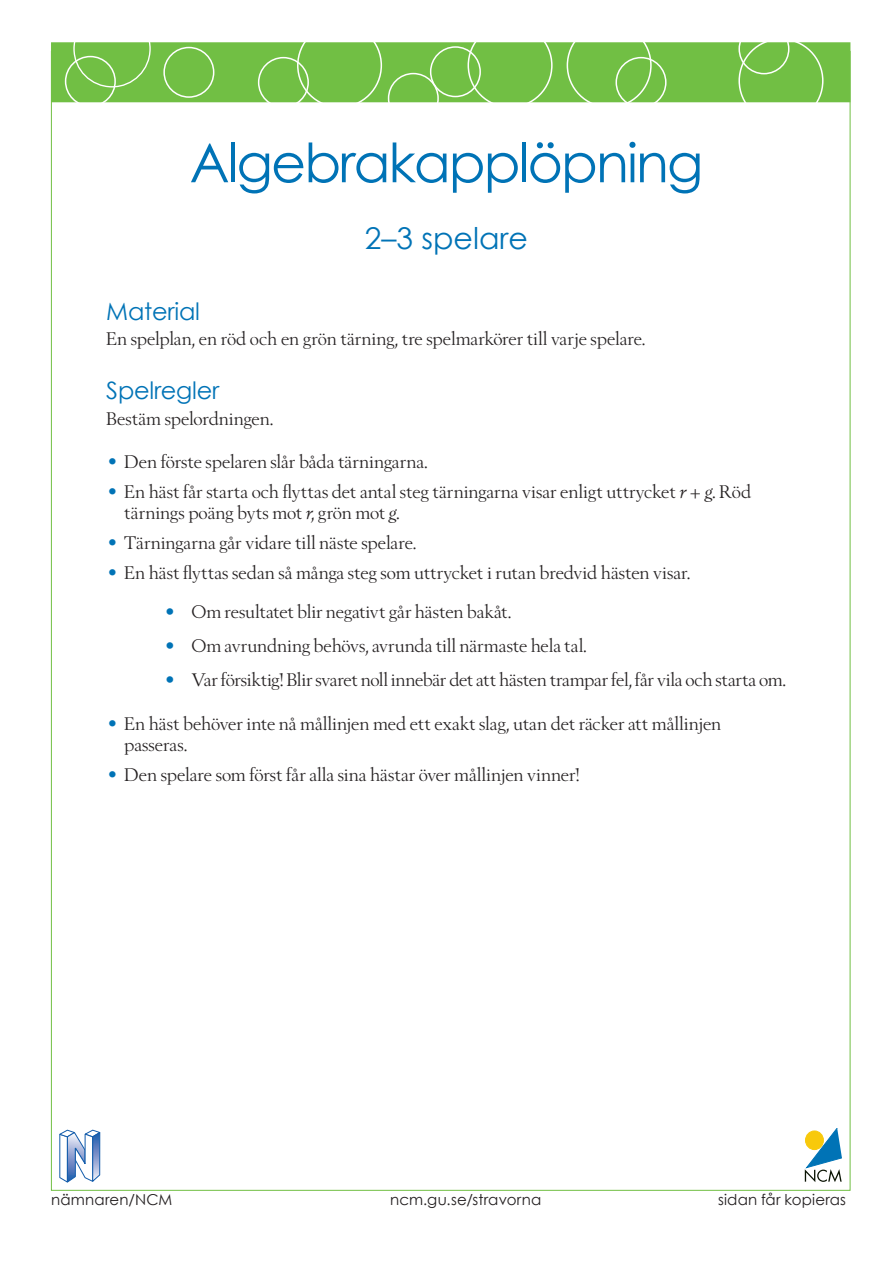
<style>
.page{position:relative;width:893px;height:1263px;background:#fff}
.page>*{position:absolute;margin:0;border:0;box-sizing:border-box;transform-origin:0 0}
.E-titel{font:54px "Century Gothic";letter-spacing:-.035em;color:#0073b6}
.E-undertitel{font:30px "Century Gothic";color:#0073b6}
.E-rubrik_3{font:24px "Century Gothic";letter-spacing:-.01em;color:#0073b6}
.E-bröd{font:18px/21px "Berling Nova Display Pro";letter-spacing:-.005em;color:#231f20}
.t1{font:15px "Century Gothic";letter-spacing:.015em;color:#231f20}
.s1{font-family:"Century Gothic";font-size:21px;color:#0073b6}
.s2{font-style:italic}
.s3{color:#0073b6}
</style>
<div class="page">
<svg style="left:60px;top:1130px;width:40px;height:52px"></svg>
<svg style="left:805px;top:1128px;width:37px;height:54px"></svg>
<div style="left:51px;top:42px;width:799px;height:60px;background:#71bf44"></div>
<div style="left:73px;top:10px;width:78px;height:77px;border:1px solid #fff;border-radius:50%"></div>
<div style="left:65px;top:56px;width:51px;height:51px;border:2px solid #fff;border-radius:50%"></div>
<div style="left:258px;top:57px;width:51px;height:51px;border:2px solid #fff;border-radius:50%"></div>
<div style="left:297px;top:23px;width:85px;height:85px;border:2px solid #fff;border-radius:50%"></div>
<div style="left:388px;top:73px;width:51px;height:51px;border:2px solid #fff;border-radius:50%"></div>
<div style="left:430px;top:46px;width:51px;height:51px;border:2px solid #fff;border-radius:50%"></div>
<div style="left:468px;top:23px;width:85px;height:85px;border:2px solid #fff;border-radius:50%"></div>
<div style="left:567px;top:23px;width:85px;height:85px;border:2px solid #fff;border-radius:50%"></div>
<div style="left:615px;top:57px;width:51px;height:51px;border:2px solid #fff;border-radius:50%"></div>
<div style="left:163px;top:47px;width:51px;height:51px;border:2px solid #fff;border-radius:50%"></div>
<div style="left:738px;top:38px;width:85px;height:85px;border:2px solid #fff;border-radius:50%"></div>
<div style="left:738px;top:23px;width:51px;height:51px;border:2px solid #fff;border-radius:50%"></div>
<p class="E-titel" style="left:190px;top:130px;width:515px">Algebrakapplöpning</p>
<p class="E-undertitel" style="left:365px;top:220px;width:165px">2–3 spelare</p>
<p class="E-rubrik_3" style="left:106px;top:296px;width:95px">Material</p>
<p class="E-bröd" style="left:106px;top:328px;width:541px">En spelplan, en röd och en grön tärning, tre spelmarkörer till varje spelare.</p>
<p class="E-rubrik_3" style="left:106px;top:376px;width:115px">Spelregler</p>
<p class="E-bröd" style="left:106px;top:408px;width:169px">Bestäm spelordningen.</p>
<p class="E-bröd" style="left:106px;top:451px;width:323px"><span class="s1">•</span> Den förste spelaren slår båda tärningarna.</p>
<p class="E-bröd" style="left:124px;top:481px;width:628px;text-indent:-18px"><span class="s1">•</span> En häst får starta och flyttas det antal steg tärningarna visar enligt uttrycket <span class="s2">r</span> + <span class="s2">g</span>. Röd tärnings poäng byts mot <span class="s2">r</span>, grön mot <span class="s2">g</span>.</p>
<p class="E-bröd" style="left:106px;top:532px;width:312px"><span class="s1">•</span> Tärningarna går vidare till näste spelare.</p>
<p class="E-bröd" style="left:106px;top:562px;width:586px"><span class="s1">•</span> En häst flyttas sedan så många steg som uttrycket i rutan bredvid hästen visar.</p>
<p class="E-bröd" style="left:166px;top:601px;width:347px"><span class="s3">•</span> Om resultatet blir negativt går hästen bakåt.</p>
<p class="E-bröd" style="left:166px;top:635px;width:423px"><span class="s3">•</span> Om avrundning behövs, avrunda till närmaste hela tal.</p>
<p class="E-bröd" style="left:166px;top:669px;width:622px"><span class="s3">•</span> Var försiktig! Blir svaret noll innebär det att hästen trampar fel, får vila och starta om.</p>
<p class="E-bröd" style="left:124px;top:713px;width:598px;text-indent:-18px"><span class="s1">•</span> En häst behöver inte nå mållinjen med ett exakt slag, utan det räcker att mållinjen passeras.</p>
<p class="E-bröd" style="left:106px;top:764px;width:475px"><span class="s1">•</span> Den spelare som först får alla sina hästar över mållinjen vinner!</p>
<p class="t1" style="left:51px;top:1190px;width:123px">nämnaren/NCM</p>
<p class="t1" style="left:390px;top:1190px;width:153px">ncm.gu.se/stravorna</p>
<p class="t1" style="left:718px;top:1190px;width:130px">sidan får kopieras</p>
</div>
